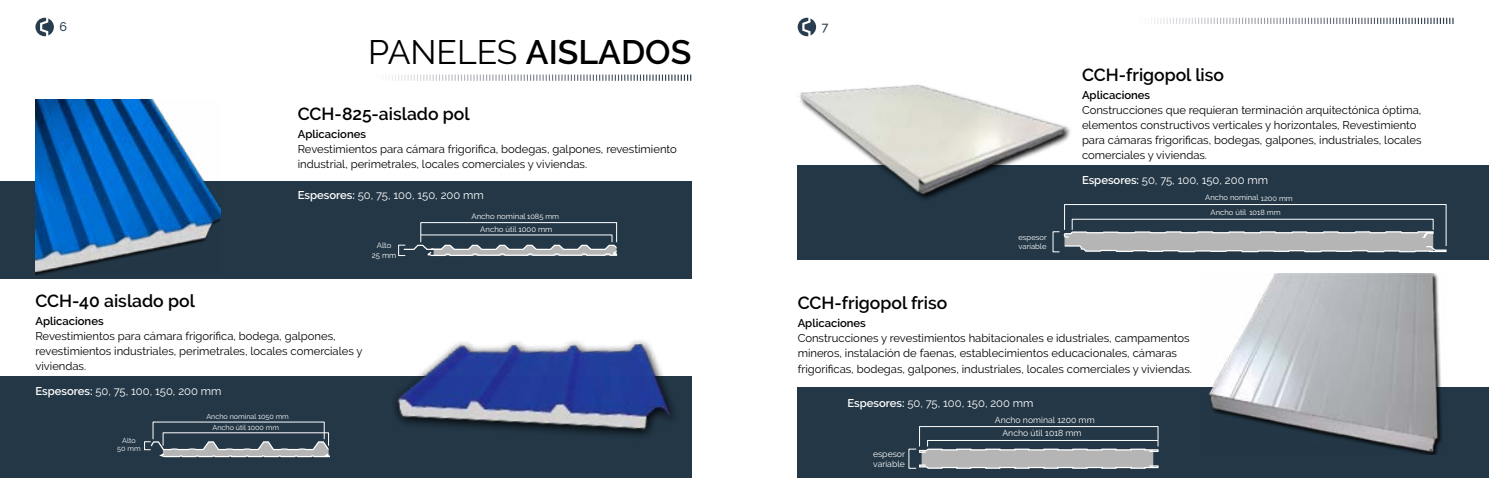
<style>
.page{position:relative;width:1489px;height:497px;background:#fff}
.page>*{position:absolute;margin:0;border:0;box-sizing:border-box;transform-origin:0 0}
.t1{font:600 33.75px "Raleway";color:#000}
.t2{font:600 17.5px "Raleway";color:#000}
.t3{font:500 12.5px "Raleway";color:#283d4f}
.t4{font:11.25px/15px "Raleway";color:#000}
.t5{font:11.25px "Raleway";color:#fff}
.t6{font:600 11.25px "Raleway";color:#000}
.t7{font:8.62px/10.4px "Raleway";color:#fff}
.t8{font:7.75px/9.4px "Raleway";color:#fff;text-align:center}
.t9{font:7.62px/9.2px "Raleway";color:#fff}
.t10{font:7.12px/8.6px "Raleway";color:#fff;text-align:center}
.s1{font-weight:400}
.s2{font-weight:600}
.s3{font-size:7.5px}
.s4{font-size:8.75px}
</style>
<div class="page">
<div style="left:797px;top:165px;width:691px;height:95px;background:#233746"></div>
<img style="left:800px;top:84px;width:270px;height:149px">
<svg style="left:1063px;top:204px;width:383px;height:48px"></svg>
<div style="left:797px;top:386px;width:691px;height:91px;background:#233746"></div>
<img style="left:1202px;top:273px;width:244px;height:181px">
<svg style="left:919px;top:426px;width:240px;height:43px"></svg>
<svg style="left:1148px;top:18px;width:305px;height:6px"></svg>
<svg style="left:797px;top:18px;width:19px;height:18px"></svg>
<div style="left:0;top:180px;width:691px;height:98px;background:#233746"></div>
<svg style="left:389px;top:74px;width:302px;height:7px"></svg>
<div style="left:0;top:376px;width:691px;height:101px;background:#233746"></div>
<img style="left:35px;top:100px;width:186px;height:175px">
<svg style="left:398px;top:222px;width:220px;height:34px"></svg>
<img style="left:384px;top:340px;width:299px;height:138px">
<svg style="left:144px;top:432px;width:186px;height:25px"></svg>
<svg style="left:35px;top:18px;width:19px;height:18px"></svg>
<p class="t3" style="left:60px;top:20px;width:9px">6</p>
<h1 class="t1" style="left:368px;top:32px;width:324px"><span class="s1">PANELES</span> AISLADOS</h1>
<h2 class="t2" style="left:298px;top:104px;width:173px">CCH-825-aislado pol</h2>
<p class="t6" style="left:298px;top:127px;width:70px">Aplicaciones</p>
<p class="t4" style="left:298px;top:141px;width:380px">Revestimientos para cámara frigorifica, bodegas, galpones, revestimiento industrial, perimetrales, locales comerciales y viviendas.</p>
<p class="t5" style="left:298px;top:188px;width:188px"><span class="s2">Espesores:</span> 50, 75, 100, 150, 200 mm</p>
<p class="t8" style="left:471px;top:211px;width:89px">Ancho nominal <span class="s3">1085 mm</span></p>
<p class="t8" style="left:371px;top:241px;width:26px">Alto<br>25 mm</p>
<p class="t8" style="left:480px;top:224px;width:74px">Ancho útil 1000 mm</p>
<h2 class="t2" style="left:35px;top:290px;width:161px">CCH-40 aislado pol</h2>
<p class="t6" style="left:35px;top:313px;width:70px">Aplicaciones</p>
<p class="t4" style="left:35px;top:327px;width:328px">Revestimientos para cámara frigorífica, bodega, galpones, revestimientos industriales, perimetrales, locales comerciales y viviendas.</p>
<p class="t5" style="left:35px;top:383px;width:188px"><span class="s2">Espesores:</span> 50, 75, 100, 150, 200 mm</p>
<p class="t10" style="left:206px;top:411px;width:84px">Ancho nominal 1050 mm</p>
<p class="t10" style="left:117px;top:435px;width:25px">Alto<br>50 mm</p>
<p class="t10" style="left:212px;top:422px;width:68px">Ancho útil 1000 mm</p>
<p class="t3" style="left:821px;top:20px;width:8px">7</p>
<p class="t9" style="left:1018px;top:232px;width:30px">espesor variable</p>
<h2 class="t2" style="left:1081px;top:65px;width:144px">CCH-frigopol liso</h2>
<p class="t6" style="left:1081px;top:88px;width:70px">Aplicaciones</p>
<p class="t4" style="left:1081px;top:102px;width:341px">Construcciones que requieran terminación arquitectónica óptima, elementos constructivos verticales y horizontales, Revestimiento para cámaras frigorificas, bodegas, galpones, industriales, locales comerciales y viviendas.</p>
<p class="t5" style="left:1081px;top:173px;width:188px"><span class="s2">Espesores:</span> 50, 75, 100, 150, 200 mm</p>
<p class="t9" style="left:1205px;top:193px;width:89px">Ancho nominal <span class="s3">1200 mm</span></p>
<p class="t9" style="left:1210px;top:207px;width:71px">Ancho útil <span class="s3">1018 mm</span></p>
<h2 class="t2" style="left:797px;top:292px;width:151px">CCH-frigopol friso</h2>
<p class="t6" style="left:797px;top:316px;width:70px">Aplicaciones</p>
<p class="t4" style="left:797px;top:330px;width:396px">Construcciones y revestimientos habitacionales e idustriales, campamentos mineros, instalación de faenas, establecimientos educacionales, cámaras frigorificas, bodegas, galpones, industriales, locales comerciales y viviendas.</p>
<p class="t5" style="left:847px;top:396px;width:188px"><span class="s2">Espesores:</span> 50, 75, 100, 150, 200 mm</p>
<p class="t7" style="left:994px;top:414px;width:101px">Ancho nominal <span class="s4">1200 mm</span></p>
<p class="t7" style="left:873px;top:447px;width:34px">espesor variable</p>
<p class="t7" style="left:1002px;top:427px;width:81px">Ancho útil <span class="s4">1018 mm</span></p>
</div>
